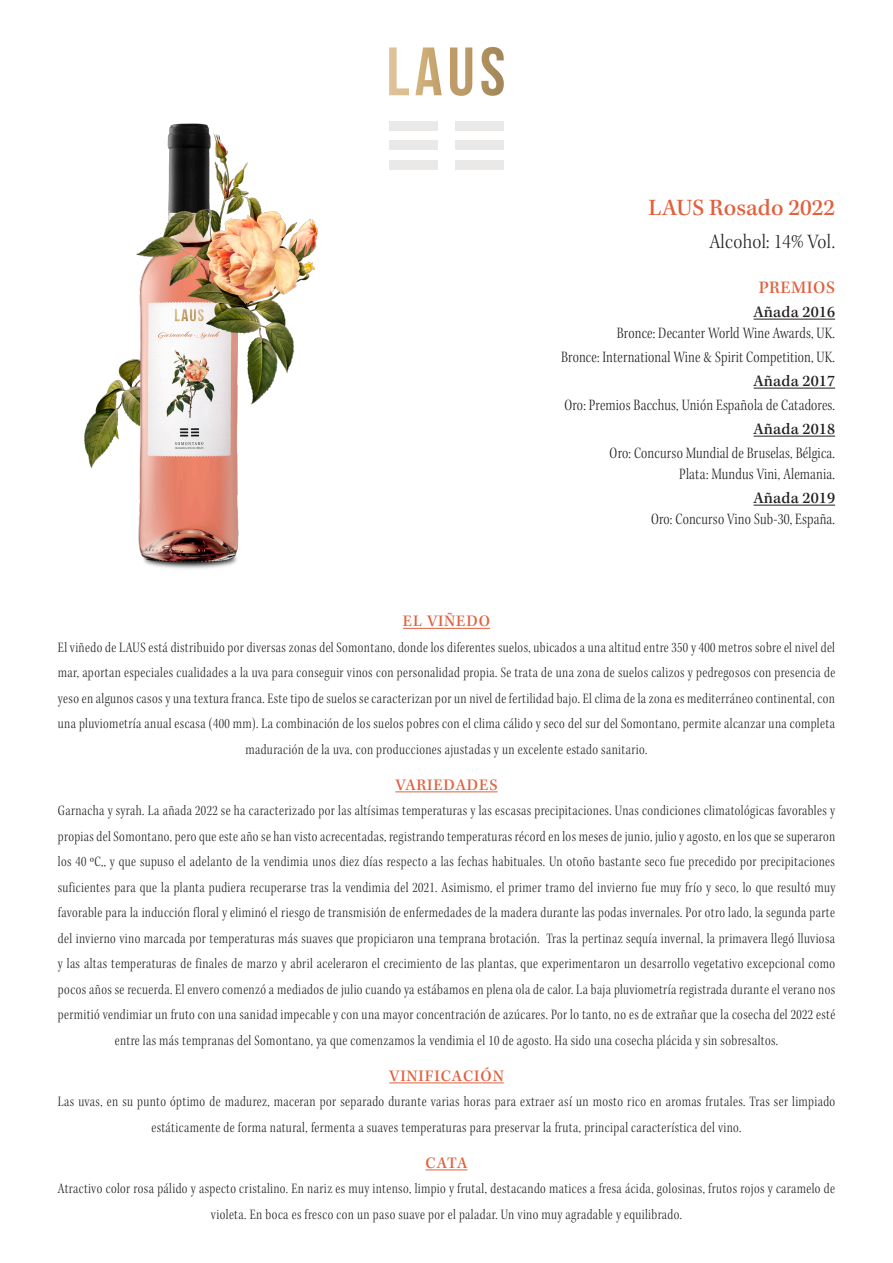
<style>
.page{position:relative;width:893px;height:1263px;background:#fff}
.page>*{position:absolute;margin:0;border:0;box-sizing:border-box;transform-origin:0 0}
.t1{font:500 24px "Kepler Std";color:#e1603d}
.t2{font:21px "Kepler Std Light Scn Subh";letter-spacing:.015em;color:#231f20}
.t3{font:500 18px "Kepler Std";letter-spacing:.025em;color:#e1603d}
.t4{font:16.5px "Kepler Std Light Cn Subh";letter-spacing:.01em;color:#231f20}
.t5{font:500 16.5px "Kepler Std";letter-spacing:.01em;color:#231f20}
.t6{font:500 16.5px "Kepler Std";letter-spacing:.05em;color:#e1603d}
.t7{font:15px/25.5px "Kepler Std Light Cn Subh";letter-spacing:.025em;color:#231f20;text-align:center}
</style>
<div class="page">
<hr style="left:754px;top:319px;width:81px;height:1px;background:#231f20">
<hr style="left:754px;top:388px;width:81px;height:1px;background:#231f20">
<hr style="left:754px;top:436px;width:81px;height:1px;background:#231f20">
<hr style="left:754px;top:505px;width:81px;height:1px;background:#231f20">
<img style="left:84px;top:123px;width:234px;height:446px">
<svg style="left:389px;top:47px;width:115px;height:49px"></svg>
<div style="left:389px;top:121px;width:49px;height:10px;background:#ebe8e8"></div>
<div style="left:389px;top:140px;width:49px;height:10px;background:#ebe8e8"></div>
<div style="left:455px;top:121px;width:49px;height:10px;background:#ebe8e8"></div>
<div style="left:455px;top:140px;width:49px;height:10px;background:#ebe8e8"></div>
<div style="left:389px;top:160px;width:49px;height:10px;background:#ebe8e8"></div>
<div style="left:455px;top:160px;width:49px;height:10px;background:#ebe8e8"></div>
<hr style="left:403px;top:628px;width:87px;height:1px;background:#e1603d">
<hr style="left:395px;top:791px;width:103px;height:1px;background:#e1603d">
<hr style="left:389px;top:1082px;width:115px;height:1px;background:#e1603d">
<hr style="left:426px;top:1169px;width:41px;height:1px;background:#e1603d">
<p class="t1" style="left:649px;top:193px;width:188px">LAUS Rosado 2022</p>
<p class="t2" style="left:709px;top:230px;width:127px">Alcohol: 14% Vol.</p>
<p class="t3" style="left:759px;top:277px;width:78px">PREMIOS</p>
<p class="t5" style="left:754px;top:302px;width:83px">Añada 2016</p>
<p class="t4" style="left:617px;top:324px;width:220px">Bronce: Decanter World Wine Awards, UK.</p>
<p class="t4" style="left:561px;top:348px;width:275px">Bronce: International Wine &amp; Spirit Competition, UK.</p>
<p class="t5" style="left:754px;top:371px;width:83px">Añada 2017</p>
<p class="t4" style="left:564px;top:396px;width:272px">Oro: Premios Bacchus, Unión Española de Catadores.</p>
<p class="t5" style="left:754px;top:419px;width:83px">Añada 2018</p>
<p class="t4" style="left:610px;top:444px;width:227px">Oro: Concurso Mundial de Bruselas, Bélgica.</p>
<p class="t4" style="left:679px;top:465px;width:157px">Plata: Mundus Vini, Alemania.</p>
<p class="t5" style="left:754px;top:488px;width:83px">Añada 2019</p>
<p class="t4" style="left:651px;top:510px;width:186px">Oro: Concurso Vino Sub-30, España.</p>
<p class="t6" style="left:403px;top:611px;width:89px">EL VIÑEDO</p>
<p class="t7" style="left:58px;top:634px;width:779px">El viñedo de LAUS está distribuido por diversas zonas del Somontano, donde los diferentes suelos, ubicados a una altitud entre 350 y 400 metros sobre el nivel del mar, aportan especiales cualidades a la uva para conseguir vinos con personalidad propia. Se trata de una zona de suelos calizos y pedregosos con presencia de yeso en algunos casos y una textura franca. Este tipo de suelos se caracterizan por un nivel de fertilidad bajo. El clima de la zona es mediterráneo continental, con una pluviometría anual escasa (400 mm). La combinación de los suelos pobres con el clima cálido y seco del sur del Somontano, permite alcanzar una completa maduración de la uva, con producciones ajustadas y un excelente estado sanitario.</p>
<p class="t6" style="left:395px;top:775px;width:104px">VARIEDADES</p>
<p class="t7" style="left:58px;top:798px;width:779px">Garnacha y syrah. La añada 2022 se ha caracterizado por las altísimas temperaturas y las escasas precipitaciones. Unas condiciones climatológicas favorables y propias del Somontano, pero que este año se han visto acrecentadas, registrando temperaturas récord en los meses de junio, julio y agosto, en los que se superaron los 40 ºC,, y que supuso el adelanto de la vendimia unos diez días respecto a las fechas habituales. Un otoño bastante seco fue precedido por precipitaciones suficientes para que la planta pudiera recuperarse tras la vendimia del 2021. Asimismo, el primer tramo del invierno fue muy frío y seco, lo que resultó muy favorable para la inducción floral y eliminó el riesgo de transmisión de enfermedades de la madera durante las podas invernales. Por otro lado, la segunda parte del invierno vino marcada por temperaturas más suaves que propiciaron una temprana brotación. Tras la pertinaz sequía invernal, la primavera llegó lluviosa y las altas temperaturas de finales de marzo y abril aceleraron el crecimiento de las plantas, que experimentaron un desarrollo vegetativo excepcional como pocos años se recuerda. El envero comenzó a mediados de julio cuando ya estábamos en plena ola de calor. La baja pluviometría registrada durante el verano nos permitió vendimiar un fruto con una sanidad impecable y con una mayor concentración de azúcares. Por lo tanto, no es de extrañar que la cosecha del 2022 esté entre las más tempranas del Somontano, ya que comenzamos la vendimia el 10 de agosto. Ha sido una cosecha plácida y sin sobresaltos.</p>
<p class="t6" style="left:389px;top:1066px;width:116px">VINIFICACIÓN</p>
<p class="t7" style="left:58px;top:1089px;width:779px">Las uvas, en su punto óptimo de madurez, maceran por separado durante varias horas para extraer así un mosto rico en aromas frutales. Tras ser limpiado estáticamente de forma natural, fermenta a suaves temperaturas para preservar la fruta, principal característica del vino.</p>
<p class="t6" style="left:426px;top:1153px;width:43px">CATA</p>
<p class="t7" style="left:58px;top:1176px;width:779px">Atractivo color rosa pálido y aspecto cristalino. En nariz es muy intenso, limpio y frutal, destacando matices a fresa ácida, golosinas, frutos rojos y caramelo de violeta. En boca es fresco con un paso suave por el paladar. Un vino muy agradable y equilibrado.</p>
</div>
